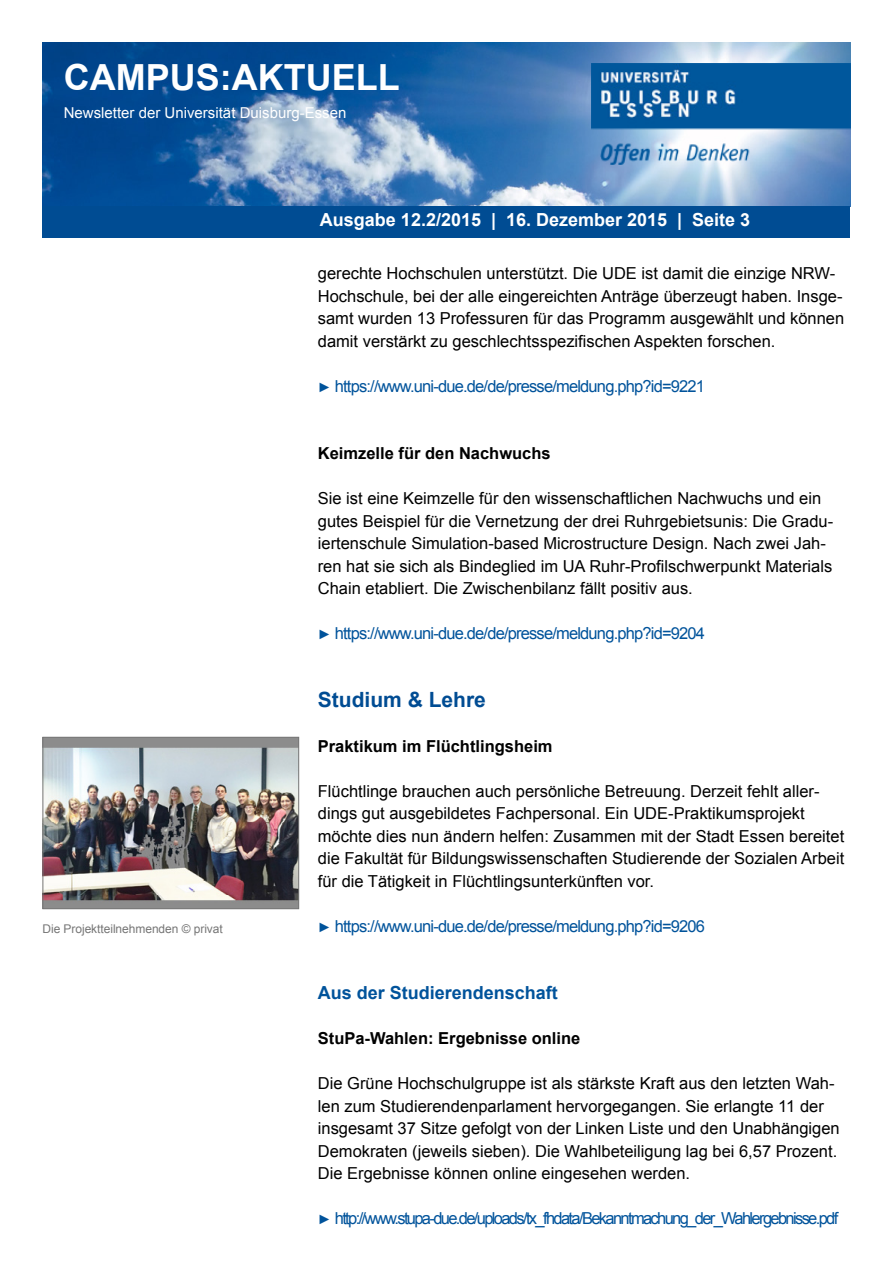
<style>
.page{position:relative;width:893px;height:1263px;background:#fff}
.page>*{position:absolute;margin:0;border:0;box-sizing:border-box;transform-origin:0 0}
.t1{font:700 36px "Arial";color:#fff}
.t2{font:700 21px "Arial";color:#004c93}
.t3{font:700 18px "Arial";color:#fff}
.t4{font:700 18px "Arial";color:#00539b}
.t5{font:16.5px/22.5px "Arial";color:#000}
.t6{font:16.5px "Arial";letter-spacing:-.05em;color:#00539b}
.t7{font:16.5px "Arial";letter-spacing:-.1em;color:#00539b}
.t8{font:700 16.5px "Arial";color:#000}
.t9{font:15px "Arial";color:#fff}
.t10{font:12px "Arial";letter-spacing:-.005em;color:#767676}
.s1{font-size:13.5px}
</style>
<div class="page">
<img style="left:43px;top:43px;width:807px;height:163px">
<img style="left:591px;top:64px;width:259px;height:100px">
<div style="left:43px;top:206px;width:807px;height:32px;background:#004c93"></div>
<img style="left:45px;top:739px;width:252px;height:168px">
<div style="left:43px;top:737px;width:256px;height:172px;border:1px solid #767676"></div>
<h1 class="t1" style="left:64px;top:53px;width:337px">CAMPUS:AKTUELL</h1>
<p class="t9" style="left:64px;top:103px;width:284px">Newsletter der Universität Duisburg-Essen</p>
<p class="t3" style="left:320px;top:208px;width:432px">Ausgabe 12.2/2015 | 16. Dezember 2015 | Seite 3</p>
<p class="t5" style="left:318px;top:262px;width:528px">gerechte Hochschulen unterstützt. Die UDE ist damit die einzige NRW-Hochschule, bei der alle eingereichten Anträge überzeugt haben. Insge&shy;samt wurden 13 Professuren für das Programm ausgewählt und können damit verstärkt zu geschlechtsspezifischen Aspekten forschen.</p>
<p class="t6" style="left:318px;top:375px;width:389px"><span class="s1">►</span> https://www.uni-due.de/de/presse/meldung.php?id=9221</p>
<p class="t10" style="left:43px;top:921px;width:182px">Die Projektteilnehmenden © privat</p>
<p class="t8" style="left:318px;top:442px;width:234px">Keimzelle für den Nachwuchs</p>
<p class="t5" style="left:318px;top:487px;width:517px">Sie ist eine Keimzelle für den wissenschaftlichen Nachwuchs und ein gutes Beispiel für die Vernetzung der drei Ruhrgebietsunis: Die Gradu&shy;iertenschule Simulation-based Microstructure Design. Nach zwei Jah&shy;ren hat sie sich als Bindeglied im UA Ruhr-Profilschwerpunkt Materials Chain etabliert. Die Zwischenbilanz fällt positiv aus.</p>
<p class="t6" style="left:318px;top:622px;width:389px"><span class="s1">►</span> https://www.uni-due.de/de/presse/meldung.php?id=9204</p>
<p class="t2" style="left:318px;top:685px;width:170px">Studium &amp; Lehre</p>
<p class="t8" style="left:318px;top:735px;width:236px">Praktikum im Flüchtlingsheim</p>
<p class="t5" style="left:318px;top:780px;width:528px">Flüchtlinge brauchen auch persönliche Betreuung. Derzeit fehlt aller&shy;dings gut ausgebildetes Fachpersonal. Ein UDE-Praktikumsprojekt möchte dies nun ändern helfen: Zusammen mit der Stadt Essen bereitet die Fakultät für Bildungswissenschaften Studierende der Sozialen Arbeit für die Tätigkeit in Flüchtlingsunterkünften vor.</p>
<p class="t6" style="left:318px;top:915px;width:389px"><span class="s1">►</span> https://www.uni-due.de/de/presse/meldung.php?id=9206</p>
<p class="t4" style="left:318px;top:981px;width:242px">Aus der Studierendenschaft</p>
<p class="t8" style="left:318px;top:1027px;width:264px">StuPa-Wahlen: Ergebnisse online</p>
<p class="t5" style="left:318px;top:1072px;width:523px">Die Grüne Hochschulgruppe ist als stärkste Kraft aus den letzten Wah&shy;len zum Studierendenparlament hervorgegangen. Sie erlangte 11 der insgesamt 37 Sitze gefolgt von der Linken Liste und den Unabhängigen Demokraten (jeweils sieben). Die Wahlbeteiligung lag bei 6,57 Prozent.<br>Die Ergebnisse können online eingesehen werden.</p>
<p class="t7" style="left:318px;top:1207px;width:522px"><span class="s1">►</span> http://www.stupa-due.de/uploads/tx_fhdata/Bekanntmachung_der_Wahlergebnisse.pdf</p>
</div>
